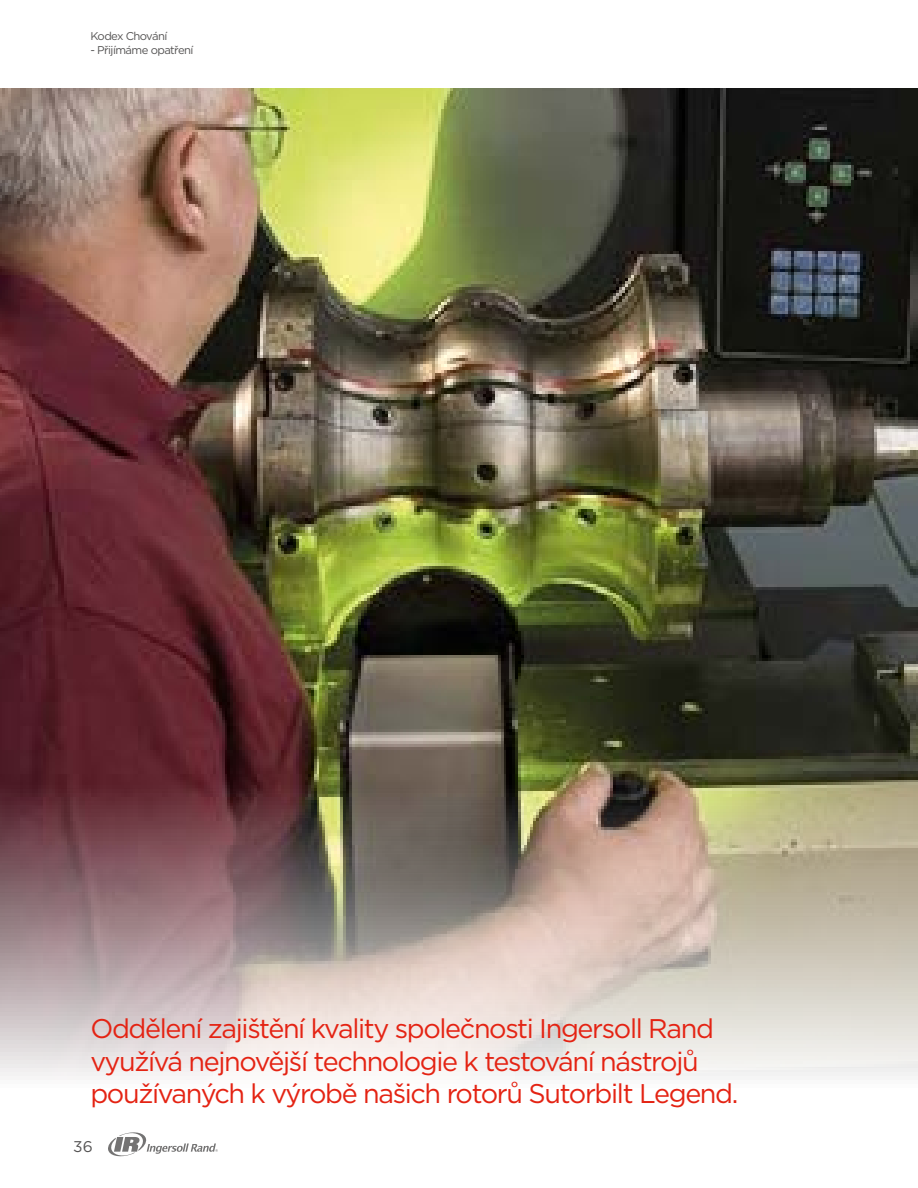
<style>
.page{position:relative;width:918px;height:1188px;background:#fff}
.page>*{position:absolute;margin:0;border:0;box-sizing:border-box;transform-origin:0 0}
.t1{font:27px/32.4px "Gotham";letter-spacing:-.05em;color:#e42313}
.t2{font:15.45px "Gotham";color:#555454}
.t3{font:11.25px "Gotham";letter-spacing:-.05em;color:#555454}
</style>
<div class="page">
<svg style="left:108px;top:1132px;width:110px;height:24px"></svg>
<img style="left:0;top:88px;width:918px;height:988px">
<p class="t3" style="left:90px;top:29px;width:79px">Kodex Chování</p>
<p class="t3" style="left:90px;top:43px;width:105px">- Přijímáme opatření</p>
<p class="t1" style="left:90px;top:1012px;width:650px">Oddělení zajištění kvality společnosti Ingersoll Rand využívá nejnovější technologie k testování nástrojů používaných k výrobě našich rotorů Sutorbilt Legend.</p>
<p class="t2" style="left:73px;top:1136px;width:21px">36</p>
</div>
